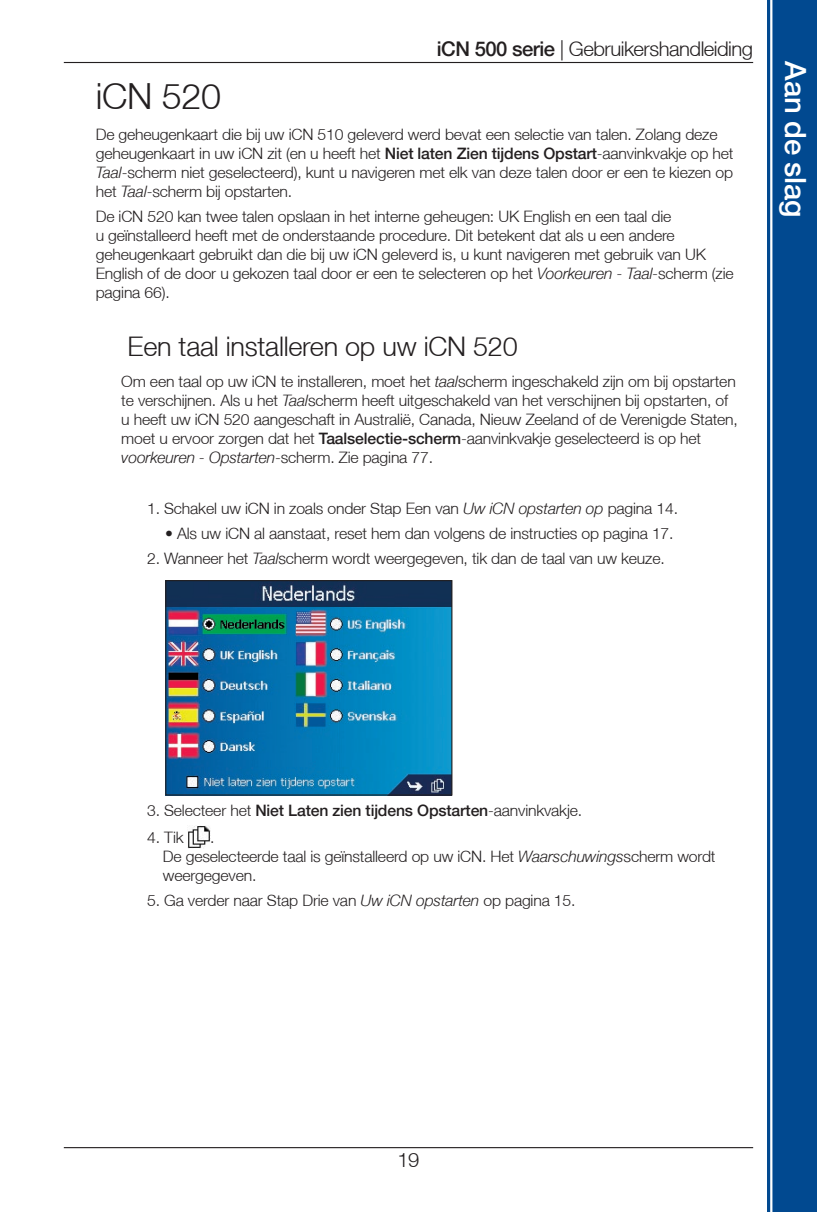
<style>
.page{position:relative;width:817px;height:1212px;background:#fff}
.page>*{position:absolute;margin:0;border:0;box-sizing:border-box;transform-origin:0 0}
.t1{font:300 36px "Helvetica Neue LT";letter-spacing:-.01em;color:#231f20}
.t2{font:500 29.25px "Helvetica Neue LT";letter-spacing:-.01em;color:#fff}
.t3{font:300 27px "Helvetica Neue LT";letter-spacing:-.01em;color:#231f20}
.t4{font:300 20.25px "Helvetica Neue LT";letter-spacing:-.025em;color:#231f20}
.t5{font:300 15.75px/18.9px "Helvetica Neue LT";letter-spacing:-.01em;color:#231f20}
.t6{font:500 15.75px "Helvetica Neue LT";letter-spacing:-.01em;color:#231f20}
.s1{font-weight:500}
.s2{font-style:italic}
.s3{font-weight:300}
</style>
<div class="page">
<img style="left:167px;top:582px;width:283px;height:211px">
<div style="left:165px;top:580px;width:287px;height:215px;border:1px solid #231f20"></div>
<hr style="left:64px;top:1147px;width:689px;height:1px;background:#231f20">
<hr style="left:64px;top:62px;width:689px;height:1px;background:#231f20">
<div style="left:766px;top:0;width:50px;height:1212px;background:#014990"></div>
<hr style="left:770px;top:0;width:2px;height:1212px;background:#fff">
<img style="left:188px;top:826px;width:22px;height:22px">
<p class="t4" style="left:437px;top:36px;width:317px"><span class="s1">iCN 500 serie</span> | Gebruikershandleiding</p>
<h1 class="t1" style="left:96px;top:74px;width:127px">iCN 520</h1>
<p class="t5" style="left:96px;top:125px;width:639px">De geheugenkaart die bij uw iCN 510 geleverd werd bevat een selectie van talen. Zolang deze geheugenkaart in uw iCN zit (en u heeft het <span class="s1">Niet laten Zien tijdens Opstart</span>-aanvinkvakje op het <span class="s2">Taal</span>-scherm niet geselecteerd), kunt u navigeren met elk van deze talen door er een te kiezen op het <span class="s2">Taal</span>-scherm bij opstarten.</p>
<p class="t5" style="left:96px;top:207px;width:639px">De iCN 520 kan twee talen opslaan in het interne geheugen: UK English en een taal die<br>u geïnstalleerd heeft met de onderstaande procedure. Dit betekent dat als u een andere geheugenkaart gebruikt dan die bij uw iCN geleverd is, u kunt navigeren met gebruik van UK English of de door u gekozen taal door er een te selecteren op het <span class="s2">Voorkeuren - Taal-</span>scherm (zie pagina 66).</p>
<h3 class="t3" style="left:128px;top:330px;width:391px">Een taal installeren op uw iCN 520</h3>
<p class="t5" style="left:121px;top:372px;width:618px">Om een taal op uw iCN te installeren, moet het <span class="s2">taal</span>scherm ingeschakeld zijn om bij opstarten te verschijnen. Als u het <span class="s2">Taal</span>scherm heeft uitgeschakeld van het verschijnen bij opstarten, of u heeft uw iCN 520 aangeschaft in Australië, Canada, Nieuw Zeeland of de Verenigde Staten, moet u ervoor zorgen dat het <span class="s1">Taalselectie-scherm</span>-aanvinkvakje geselecteerd is op het <span class="s2">voorkeuren - Opstarten</span>-scherm. Zie pagina 77.</p>
<p class="t5" style="left:147px;top:498px;width:532px">1. Schakel uw iCN in zoals onder Stap Een van <span class="s2">Uw iCN opstarten op</span> pagina 14.</p>
<p class="t5" style="left:165px;top:523px;width:510px">• Als uw iCN al aanstaat, reset hem dan volgens de instructies op pagina 17.</p>
<p class="t5" style="left:147px;top:549px;width:519px">2. Wanneer het <span class="s2">Taal</span>scherm wordt weergegeven, tik dan de taal van uw keuze.</p>
<h2 class="t2" style="left:812px;top:61px;width:157px;rotate:90deg">Aan de slag</h2>
<p class="t6" style="left:147px;top:801px;width:436px"><span class="s3">3. Selecteer het</span> Niet Laten zien tijdens Opstarten<span class="s3">-aanvinkvakje.</span></p>
<p class="t5" style="left:147px;top:828px;width:38px">4. Tik</p>
<p class="t5" style="left:163px;top:828px;width:554px;text-indent:47px">.<br>De geselecteerde taal is geïnstalleerd op uw iCN. Het <span class="s2">Waarschuwings</span>scherm wordt weergegeven.</p>
<p class="t5" style="left:147px;top:891px;width:430px">5. Ga verder naar Stap Drie van <span class="s2">Uw iCN opstarten</span> op pagina 15.</p>
<p class="t4" style="left:397px;top:1148px;width:24px">19</p>
</div>
